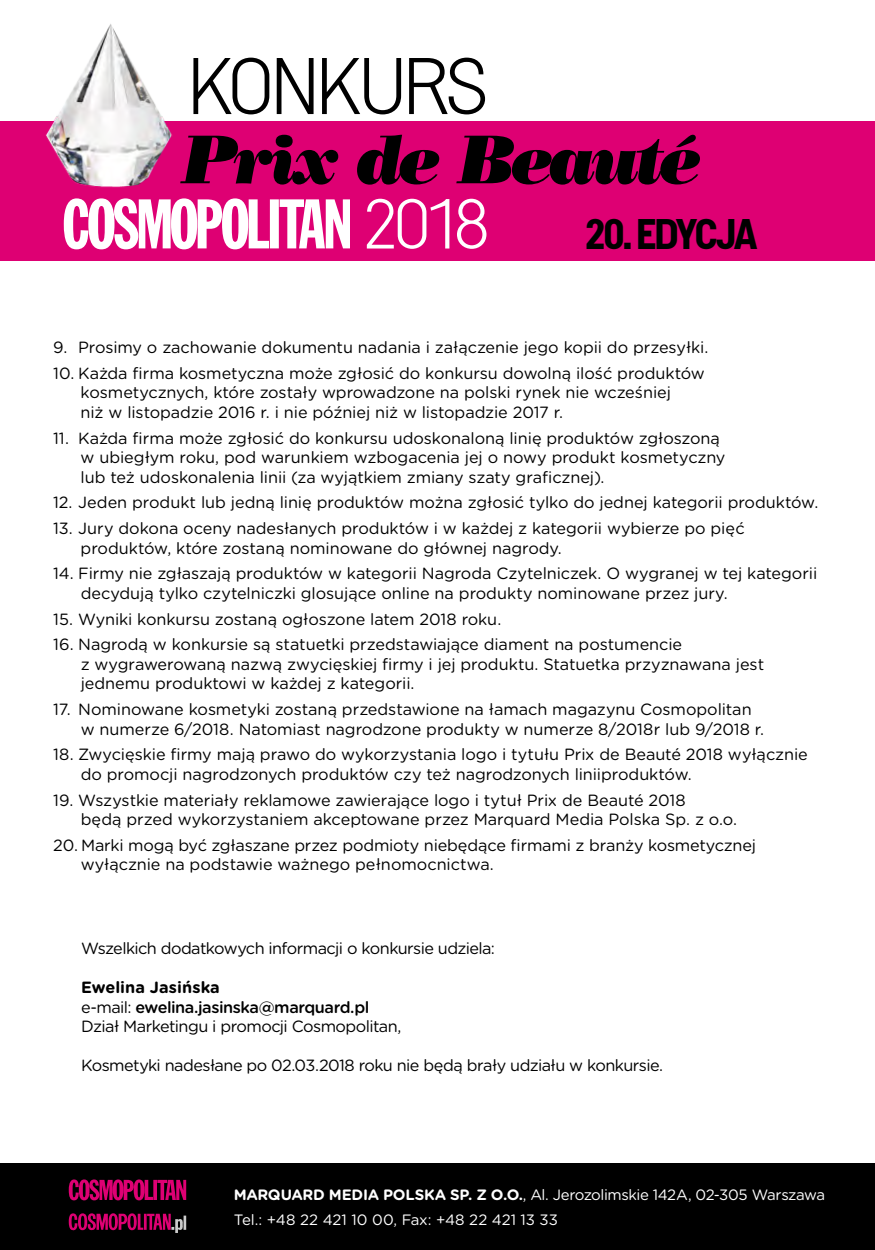
<style>
.page{position:relative;width:875px;height:1250px;background:#fff}
.page>*{position:absolute;margin:0;border:0;box-sizing:border-box;transform-origin:0 0}
.t1{font:300 79.38px "Helsinki Pl";letter-spacing:-.08em;color:#000}
.t2{font:300 70px "Helsinki Pl";color:#fff}
.t3{font:700 42.5px "Helsinki Pl";letter-spacing:-.06em;color:#000}
.t4{font:16.25px/19.5px "Gotham Rounded";letter-spacing:-.005em;color:#000}
.t5{font:16.25px/19.5px "Gotham Rounded";letter-spacing:-.035em;color:#000}
.t6{font:15px/25px "Gotham Rounded";letter-spacing:-.025em;color:#fff}
.s1{font-weight:700}
.s2{font-weight:500}
</style>
<div class="page">
<div style="left:0;top:1164px;width:875px;height:86px;background:#000"></div>
<div style="left:0;top:121px;width:875px;height:140px;background:#de0073"></div>
<svg style="left:181px;top:135px;width:157px;height:50px"></svg>
<svg style="left:357px;top:135px;width:82px;height:50px"></svg>
<svg style="left:456px;top:135px;width:244px;height:50px"></svg>
<img style="left:45px;top:24px;width:136px;height:164px">
<svg style="left:69px;top:1213px;width:117px;height:20px"></svg>
<svg style="left:64px;top:198px;width:286px;height:51px"></svg>
<svg style="left:69px;top:1179px;width:117px;height:21px"></svg>
<h1 class="t1" style="left:186px;top:38px;width:305px">KONKURS</h1>
<h2 class="t2" style="left:363px;top:181px;width:128px">2018</h2>
<h3 class="t3" style="left:585px;top:208px;width:174px">20. EDYCJA</h3>
<p class="t4" style="left:53px;top:337px;width:657px">9. Prosimy o zachowanie dokumentu nadania i załączenie jego kopii do przesyłki.</p>
<p class="t4" style="left:81px;top:363px;width:626px;text-indent:-28px">10. Każda firma kosmetyczna może zgłosić do konkursu dowolną ilość produktów kosmetycznych, które zostały wprowadzone na polski rynek nie wcześniej<br>niż w listopadzie 2016 r. i nie później niż w listopadzie 2017 r.</p>
<p class="t4" style="left:81px;top:427px;width:646px;text-indent:-27px">11. Każda firma może zgłosić do konkursu udoskonaloną linię produktów zgłoszoną w ubiegłym roku, pod warunkiem wzbogacenia jej o nowy produkt kosmetyczny lub też udoskonalenia linii (za wyjątkiem zmiany szaty graficznej).</p>
<p class="t4" style="left:53px;top:492px;width:767px">12. Jeden produkt lub jedną linię produktów można zgłosić tylko do jednej kategorii produktów.</p>
<p class="t4" style="left:81px;top:518px;width:666px;text-indent:-27px">13. Jury dokona oceny nadesłanych produktów i w każdej z kategorii wybierze po pięć produktów, które zostaną nominowane do głównej nagrody.</p>
<p class="t4" style="left:81px;top:563px;width:738px;text-indent:-28px">14. Firmy nie zgłaszają produktów w kategorii Nagroda Czytelniczek. O wygranej w tej kategorii decydują tylko czytelniczki glosujące online na produkty nominowane przez jury.</p>
<p class="t4" style="left:53px;top:608px;width:450px">15. Wyniki konkursu zostaną ogłoszone latem 2018 roku.</p>
<p class="t4" style="left:81px;top:634px;width:685px;text-indent:-27px">16. Nagrodą w konkursie są statuetki przedstawiające diament na postumencie<br>z wygrawerowaną nazwą zwycięskiej firmy i jej produktu. Statuetka przyznawana jest jednemu produktowi w każdej z kategorii.</p>
<p class="t4" style="left:81px;top:699px;width:685px;text-indent:-27px">17. Nominowane kosmetyki zostaną przedstawione na łamach magazynu Cosmopolitan w numerze 6/2018. Natomiast nagrodzone produkty w numerze 8/2018r lub 9/2018 r.</p>
<p class="t4" style="left:81px;top:744px;width:729px;text-indent:-27px">18. Zwycięskie firmy mają prawo do wykorzystania logo i tytułu Prix de Beauté 2018 wyłącznie do promocji nagrodzonych produktów czy też nagrodzonych liniiproduktów.</p>
<p class="t4" style="left:81px;top:789px;width:658px;text-indent:-28px">19. Wszystkie materiały reklamowe zawierające logo i tytuł Prix de Beauté 2018<br>będą przed wykorzystaniem akceptowane przez Marquard Media Polska Sp. z o.o.</p>
<p class="t4" style="left:81px;top:835px;width:677px;text-indent:-27px">20. Marki mogą być zgłaszane przez podmioty niebędące firmami z branży kosmetycznej wyłącznie na podstawie ważnego pełnomocnictwa.</p>
<p class="t5" style="left:81px;top:938px;width:415px">Wszelkich dodatkowych informacji o konkursie udziela:</p>
<p class="t5" style="left:81px;top:977px;width:322px"><span class="s1">EWELINA JASIŃSKA<br></span>e-mail: <span class="s2">ewelina.jasinska@marquard.pl<br></span>Dział Marketingu i promocji Cosmopolitan,</p>
<p class="t5" style="left:81px;top:1055px;width:583px">Kosmetyki nadesłane po 02.03.2018 roku nie będą brały udziału w konkursie.</p>
<p class="t6" style="left:234px;top:1182px;width:593px"><span class="s1">MARQUARD MEDIA POLSKA SP. Z O.O.</span>, Al. Jerozolimskie 142A, 02-305 Warszawa<br>Tel.: +48 22 421 10 00, Fax: +48 22 421 13 33</p>
</div>
